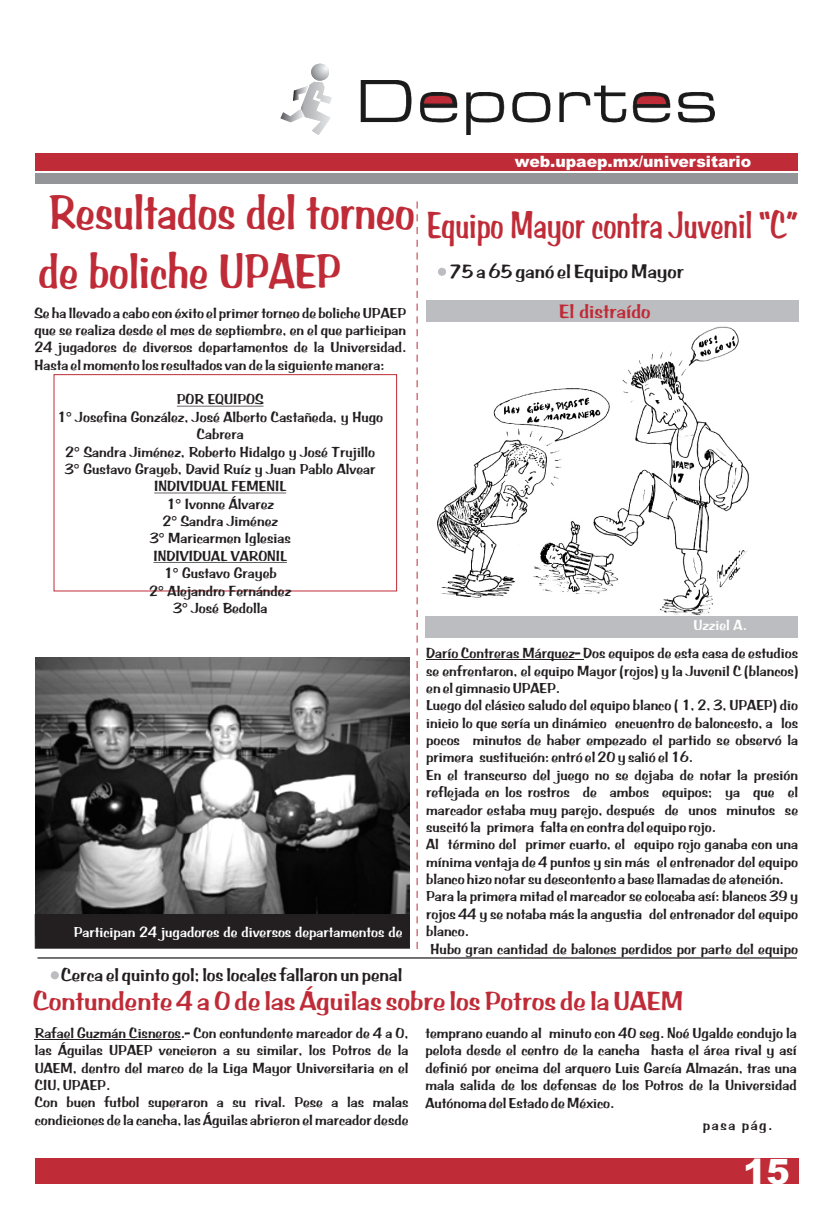
<style>
.page{position:relative;width:833px;height:1205px;background:#fff}
.page>*{position:absolute;margin:0;border:0;box-sizing:border-box;transform-origin:0 0}
.t1{font:50.88px/58.9px "BRADDON";color:#bf2b37;scale:.83 1}
.t2{font:39.38px "BRADDON";color:#bf2b37;scale:.72 1}
.t3{font:900 35px "Arial";color:#fff}
.t4{font:27.5px "BRADDON";color:#bf2b37}
.t5{font:20.25px "BRADDON";color:#bf2b37}
.t6{font:20px "BRADDON";color:#231f20}
.t7{font:18.75px "BRADDON";color:#231f20}
.t8{font:900 15.75px "Arial";color:#fff}
.t9{font:15px/17.4px "BRADDON";color:#231f20}
.t10{font:15px "BRADDON";color:#fff}
</style>
<div class="page">
<div style="left:54px;top:374px;width:343px;height:217px;border:1px solid #bf2b37"></div>
<div style="left:35px;top:1158px;width:763px;height:25px;background:#bf2b37"></div>
<svg style="left:280px;top:63px;width:52px;height:72px"></svg>
<div style="left:35px;top:153px;width:763px;height:17px;background:#bf2b37"></div>
<div style="left:35px;top:173px;width:763px;height:10px;background:#939598"></div>
<img style="left:360px;top:81px;width:354px;height:53px">
<hr style="left:426px;top:659px;width:157px;height:1px;background:#231f20">
<img style="left:36px;top:657px;width:373px;height:257px">
<div style="left:35px;top:914px;width:375px;height:34px;background:#231f20"></div>
<div style="left:438px;top:268px;width:8px;height:7px;background:#bcbdc0;border:1px solid #bcbdc0;border-radius:50%"></div>
<hr style="left:35px;top:1039px;width:146px;height:1px;background:#231f20">
<hr style="left:37px;top:957px;width:760px;height:1px;background:#231f20">
<svg style="left:417px;top:201px;width:1px;height:748px"></svg>
<div style="left:51px;top:971px;width:7px;height:8px;background:#bcbdc0;border:1px solid #bcbdc0;border-radius:50%"></div>
<img style="left:425px;top:326px;width:339px;height:291px">
<div style="left:426px;top:300px;width:373px;height:22px;background:#bcbdc0"></div>
<div style="left:425px;top:617px;width:373px;height:21px;background:#bcbdc0"></div>
<hr style="left:177px;top:406px;width:87px;height:1px;background:#231f20">
<hr style="left:154px;top:493px;width:132px;height:1px;background:#231f20">
<hr style="left:153px;top:562px;width:134px;height:1px;background:#231f20">
<svg style="left:423px;top:95px;width:30px;height:9px"></svg>
<svg style="left:636px;top:95px;width:31px;height:10px"></svg>
<h1 class="t1" style="left:38px;top:185px;width:455px">Resultados del torneo de boliche UPAEP</h1>
<p class="t9" style="left:34px;top:304px;width:373px;text-align:justify">Se ha llevado a cabo con éxito el primer torneo de boliche UPAEP que se realiza desde el mes de septiembre, en el que participan 24 jugadores de diversos departamentos de la Universidad.<br>Hasta el momento los resultados van de la siguiente manera:</p>
<p class="t9" style="left:57px;top:391px;width:327px;text-align:center">POR EQUIPOS<br>1° Josefina González, José Alberto Castañeda, y Hugo<br>Cabrera<br>2° Sandra Jiménez, Roberto Hidalgo y José Trujillo<br>3° Gustavo Grayeb, David Ruíz y Juan Pablo Alvear<br>INDIVIDUAL FEMENIL<br>1° Ivonne Álvarez<br>2° Sandra Jiménez<br>3° Maricarmen Iglesias<br>INDIVIDUAL VARONIL<br>1° Gustavo Grayeb<br>2° Alejandro Fernández<br>3° José Bedolla</p>
<p class="t10" style="left:74px;top:923px;width:330px">Participan 24 jugadores de diversos departamentos de</p>
<p class="t8" style="left:515px;top:156px;width:238px">web.upaep.mx/universitario</p>
<h2 class="t2" style="left:427px;top:202px;width:516px">Equipo Mayor contra Juvenil “C”</h2>
<h3 class="t6" style="left:449px;top:259px;width:236px">75 a 65 ganó el Equipo Mayor</h3>
<h3 class="t5" style="left:559px;top:299px;width:93px">El distraído</h3>
<p class="t10" style="left:693px;top:616px;width:55px">Uzziel A.</p>
<p class="t9" style="left:426px;top:645px;width:373px">Darío Contreras Márquez- Dos equipos de esta casa de estudios se enfrentaron, el equipo Mayor (rojos) y la Juvenil C (blancos) en el gimnasio UPAEP.<br>Luego del clásico saludo del equipo blanco ( 1, 2, 3, UPAEP) dio inicio lo que sería un dinámico encuentro de baloncesto, a los pocos minutos de haber empezado el partido se observó la primera sustitución: entró el 20 y salió el 16.<br>En el transcurso del juego no se dejaba de notar la presión reflejada en los rostros de ambos equipos; ya que el marcador estaba muy parejo, después de unos minutos se suscitó la primera falta en contra del equipo rojo.<br>Al término del primer cuarto, el equipo rojo ganaba con una mínima ventaja de 4 puntos y sin más el entrenador del equipo blanco hizo notar su descontento a base llamadas de atención.<br>Para la primera mitad el marcador se colocaba así: blancos 39 y rojos 44 y se notaba más la angustia del entrenador del equipo blanco.<br>Hubo gran cantidad de balones perdidos por parte del equipo</p>
<p class="t7" style="left:61px;top:963px;width:343px">Cerca el quinto gol; los locales fallaron un penal</p>
<h3 class="t4" style="left:33px;top:985px;width:652px">Contundente 4 a 0 de las Águilas sobre los Potros de la UAEM</h3>
<p class="t9" style="left:425px;top:1025px;width:373px;text-align:justify">temprano cuando al minuto con 40 seg. Noé Ugalde condujo la pelota desde el centro de la cancha hasta el área rival y así definió por encima del arquero Luis García Almazán, tras una mala salida de los defensas de los Potros de la Universidad Autónoma del Estado de México.</p>
<p class="t9" style="left:703px;top:1117px;width:71px">pasa pág.</p>
<p class="t9" style="left:35px;top:1025px;width:375px">Rafael Guzmán Cisneros.- Con contundente marcador de 4 a 0, las Águilas UPAEP vencieron a su similar, los Potros de la UAEM, dentro del marco de la Liga Mayor Universitaria en el CIU, UPAEP.<br>Con buen futbol superaron a su rival. Pese a las malas condiciones de la cancha, las Águilas abrieron el marcador desde</p>
<h3 class="t3" style="left:743px;top:1158px;width:48px">15</h3>
</div>
